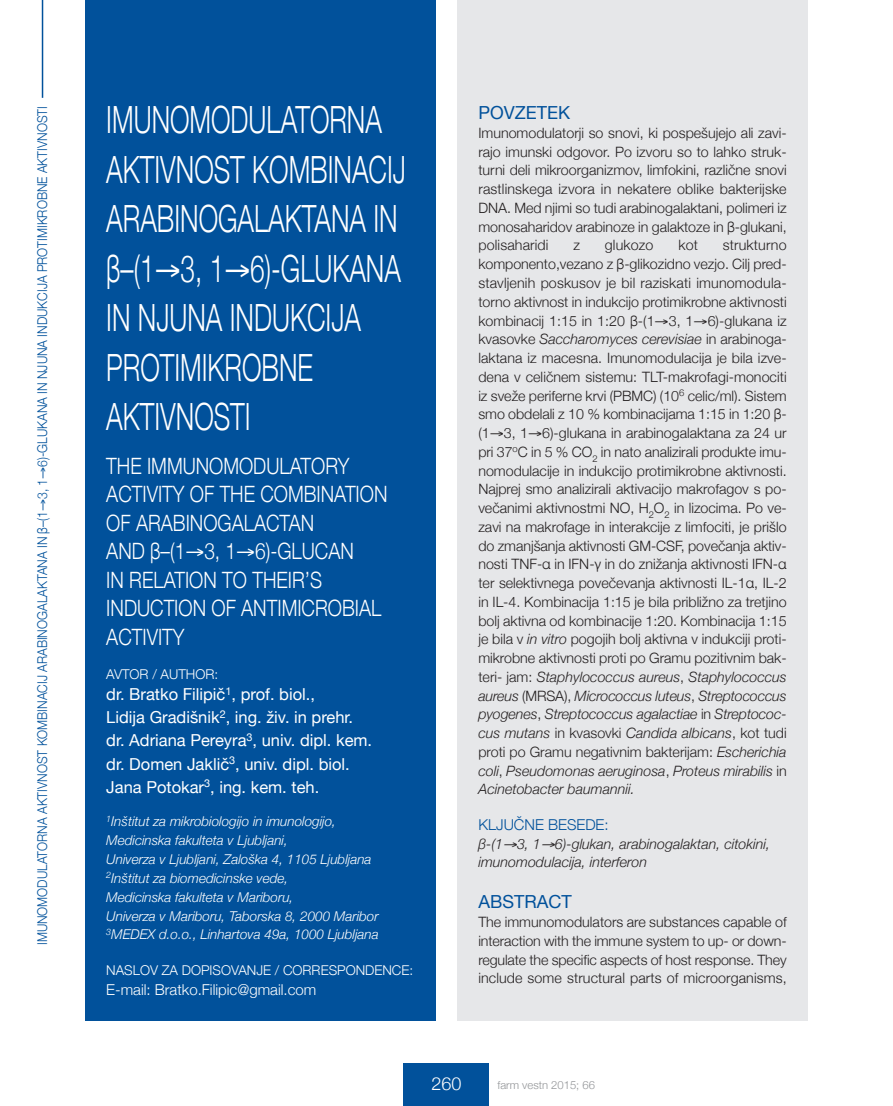
<style>
.page{position:relative;width:893px;height:1106px;background:#fff}
.page>*{position:absolute;margin:0;border:0;box-sizing:border-box;transform-origin:0 0}
.t1{font:300 37.5px/49.5px "Helvetica Neue";color:#fff;scale:.7 1}
.t2{font:300 22.5px/28.5px "Helvetica Neue";color:#fff;scale:.85 1}
.t3{font:18px "Helvetica Neue";color:#01519b}
.t4{font:300 18px "Helvetica Neue";color:#fff}
.t5{font:16.5px/23.1px "Helvetica Neue";color:#fff}
.t6{font:300 15px "Helvetica Neue";color:#fff}
.t7{font:300 15px "Helvetica Neue";color:#01519b}
.t8{font:300 14.25px/18.8px "Helvetica Neue";color:#231f20;text-align:justify}
.t9{font:italic 300 14.25px/18px "Helvetica Neue";color:#231f20}
.t10{font:italic 300 13.5px/18.9px "Helvetica Neue";color:#fff}
.t11{font:300 13.5px "Helvetica Neue";color:#01519b;scale:.9 1}
.t12{font:300 13.5px "Helvetica Neue";color:#fff}
.t13{font:300 11.25px "Helvetica Neue";color:#939598}
.s1{font-style:italic}
</style>
<div class="page">
<div style="left:404px;top:1063px;width:85px;height:43px;background:#01519b"></div>
<div style="left:85px;top:0;width:351px;height:1020px;background:#01519b"></div>
<div style="left:457px;top:0;width:351px;height:1020px;background:#e6e7e9"></div>
<hr style="left:42px;top:0;width:1px;height:98px;background:#01519b">
<p class="t11" style="left:34px;top:945px;width:933px;rotate:-90deg">IMUNOMODULATORNA AKTIVNOST KOMBINACIJ ARABINOGALAKTANA IN β–(1→3, 1→6)-GLUKANA IN NJUNA INDUKCIJA PROTIMIKROBNE AKTIVNOSTI</p>
<h1 class="t1" style="left:106px;top:94px;width:430px">IMUNOMODULATORNA<br>AKTIVNOST KOMBINACIJ<br>ARABINOGALAKTANA IN β–(1→3, 1→6)-GLUKANA<br>IN NJUNA INDUKCIJA<br>PROTIMIKROBNE<br>AKTIVNOSTI</h1>
<h2 class="t2" style="left:106px;top:451px;width:332px">THE IMMUNOMODULATORY<br>ACTIVITY OF THE COMBINATION<br>OF ARABINOGALACTAN<br>AND β–(1→3, 1→6)-GLUCAN<br>IN RELATION TO THEIR’S<br>INDUCTION OF ANTIMICROBIAL<br>ACTIVITY</h2>
<p class="t12" style="left:106px;top:665px;width:113px">AVTOR / AUTHOR:</p>
<p class="t5" style="left:106px;top:682px;width:267px">dr. Bratko Filipič<sup>1</sup>, prof. biol.,<br>Lidija Gradišnik<sup>2</sup>, ing. živ. in prehr. dr. Adriana Pereyra<sup>3</sup>, univ. dipl. kem. dr. Domen Jaklič<sup>3</sup>, univ. dipl. biol.<br>Jana Potokar<sup>3</sup>, ing. kem. teh.</p>
<p class="t10" style="left:106px;top:811px;width:274px"><sup>1</sup>Inštitut za mikrobiologijo in imunologijo, Medicinska fakulteta v Ljubljani,<br>Univerza v Ljubljani, Zaloška 4, 1105 Ljubljana <sup>2</sup>Inštitut za biomedicinske vede,<br>Medicinska fakulteta v Mariboru,<br>Univerza v Mariboru, Taborska 8, 2000 Maribor <sup>3</sup>MEDEX d.o.o., Linhartova 49a, 1000 Ljubljana</p>
<p class="t12" style="left:106px;top:961px;width:308px">NASLOV ZA DOPISOVANJE / CORRESPONDENCE:</p>
<p class="t6" style="left:106px;top:980px;width:212px">E-mail: Bratko.Filipic@gmail.com</p>
<p class="t3" style="left:478px;top:102px;width:93px">POVZETEK</p>
<p class="t8" style="left:478px;top:123px;width:310px">Imunomodulatorji so snovi, ki pospešujejo ali zavi&shy;rajo imunski odgovor. Po izvoru so to lahko struk&shy;turni deli mikroorganizmov, limfokini, različne snovi rastlinskega izvora in nekatere oblike bakterijske DNA. Med njimi so tudi arabinogalaktani, polimeri iz monosaharidov arabinoze in galaktoze in β-glukani, polisaharidi</p>
<p class="t8" style="left:478px;top:236px;width:310px;text-indent:244px">strukturno komponento,vezano z β-glikozidno vezjo. Cilj pred&shy;stavljenih poskusov je bil raziskati imunomodula&shy;torno aktivnost in indukcijo protimikrobne aktivnosti kombinacij 1:15 in 1:20 β-(1→3, 1→6)-glukana iz kvasovke <span class="s1">Saccharomyces cerevisiae</span> in arabinoga&shy;laktana iz macesna. Imunomodulacija je bila izve&shy;dena v celičnem sistemu: TLT-makrofagi-monociti iz sveže periferne krvi (PBMC) (10<sup>6</sup> celic/ml). Sistem smo obdelali z 10 % kombinacijama 1:15 in 1:20 β-(1→3, 1→6)-glukana in arabinogalaktana za 24 ur pri 37<sup>o</sup>C in 5 % CO<sub>2</sub> in nato analizirali produkte imu&shy;nomodulacije in indukcijo protimikrobne aktivnosti.<br>Najprej smo analizirali aktivacijo makrofagov s po&shy;večanimi aktivnostmi NO, H<sub>2</sub>O<sub>2</sub> in lizocima. Po ve&shy;zavi na makrofage in interakcije z limfociti, je prišlo do zmanjšanja aktivnosti GM-CSF, povečanja aktiv&shy;nosti TNF-α in IFN-γ in do znižanja aktivnosti IFN-α ter selektivnega povečevanja aktivnosti IL-1α, IL-2 in IL-4. Kombinacija 1:15 je bila približno za tretjino bolj aktivna od kombinacije 1:20. Kombinacija 1:15 je bila v <span class="s1">in vitro</span> pogojih bolj aktivna v indukciji proti&shy;mikrobne aktivnosti proti po Gramu pozitivnim bak&shy;teri- jam: <span class="s1">Staphylococcus aureus</span>, <span class="s1">Staphylococcus aureus</span> (MRSA), <span class="s1">Micrococcus luteus</span>, <span class="s1">Streptococcus pyogenes</span>, <span class="s1">Streptococcus agalactiae</span> in <span class="s1">Streptococ&shy;cus mutans</span> in kvasovki <span class="s1">Candida albicans</span>, kot tudi proti po Gramu negativnim bakterijam: <span class="s1">Escherichia coli</span>, <span class="s1">Pseudomonas aeruginosa</span>, <span class="s1">Proteus mirabilis</span> in <span class="s1">Acinetobacter baumannii.</span></p>
<p class="t7" style="left:478px;top:816px;width:132px">KLJUČNE BESEDE:</p>
<p class="t9" style="left:478px;top:834px;width:293px">β-(1→3, 1→6)-glukan, arabinogalaktan, citokini, imunomodulacija, interferon</p>
<p class="t3" style="left:478px;top:891px;width:95px">ABSTRACT</p>
<p class="t8" style="left:478px;top:912px;width:310px">The immunomodulators are substances capable of interaction with the immune system to up- or down&shy;regulate the specific aspects of host response. They include some structural parts of microorganisms,</p>
<p class="t8" style="left:573px;top:236px;width:8px">z</p>
<p class="t8" style="left:605px;top:236px;width:50px">glukozo</p>
<p class="t8" style="left:678px;top:236px;width:21px">kot</p>
<p class="t4" style="left:431px;top:1072px;width:32px">260</p>
<p class="t13" style="left:497px;top:1078px;width:99px">farm vestn 2015; 66</p>
</div>
